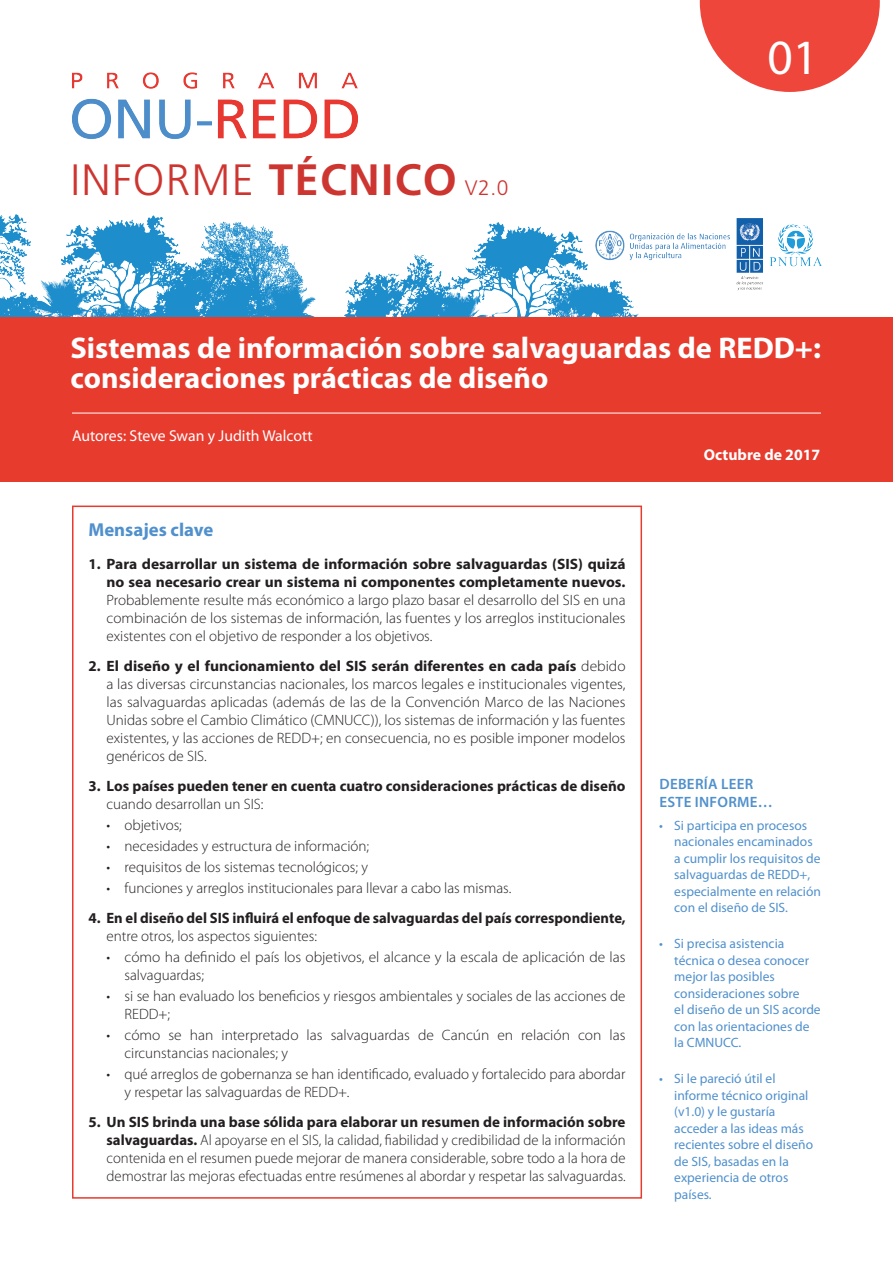
<style>
.page{position:relative;width:893px;height:1263px;background:#fff}
.page>*{position:absolute;margin:0;border:0;box-sizing:border-box;transform-origin:0 0}
.Body_first_line{font:49.5px "Myriad Pro";color:#fff}
.t1{font:300 43.8px "Frutiger LT Std";letter-spacing:.03em;color:#cd3530}
.t2{font:700 30px/30px "Myriad Pro";color:#fff}
.Header_1{font:700 18.75px "Myriad Pro";color:#5090cc}
.t3{font:15.75px "Myriad Pro";color:#fff}
.t4{font:700 15.75px "Myriad Pro";color:#fff}
.t5{font:300 15px/18px "Myriad Pro";color:#231f20}
.t6{font:700 15px/18px "Myriad Pro";color:#231f20}
.Body_first_line-2{font:600 15px/18px "Myriad Pro";letter-spacing:.02em;color:#5090cc}
.t7{font:13.5px/16.5px "Myriad Pro";color:#5090cc}
.s1{font-weight:700}
.s2{font-size:21px}
.s3{font-weight:300}
</style>
<div class="page">
<img style="left:736px;top:218px;width:86px;height:73px">
<img style="left:0;top:214px;width:732px;height:104px">
<img style="left:72px;top:72px;width:286px;height:67px">
<svg style="left:700px;top:0;width:180px;height:92px"></svg>
<div style="left:0;top:318px;width:893px;height:164px;background:#e73b2e"></div>
<hr style="left:72px;top:413px;width:749px;height:1px;background:#fff">
<h2 class="t1" style="left:70px;top:155px;width:440px">INFORME <span class="s1">TÉCNICO</span> <span class="s2">V2.0</span></h2>
<p class="Body_first_line" style="left:768px;top:27px;width:52px">01</p>
<h3 class="t2" style="left:70px;top:332px;width:752px">Sistemas de información sobre salvaguardas de REDD+: consideraciones prácticas de diseño</h3>
<p class="t3" style="left:72px;top:426px;width:242px">Autores: Steve Swan y Judith Walcott</p>
<p class="t4" style="left:704px;top:444px;width:118px">Octubre de 2017</p>
<p class="Header_1" style="left:88px;top:518px;width:126px">Mensajes clave</p>
<p class="t5" style="left:106px;top:555px;width:521px;text-align:justify;text-indent:-18px"><span class="s1">1. Para desarrollar un sistema de información sobre salvaguardas (SIS) quizá no sea necesario crear un sistema ni componentes completamente nuevos.<br></span>Probablemente resulte más económico a largo plazo basar el desarrollo del SIS en una combinación de los sistemas de información, las fuentes y los arreglos institucionales existentes con el objetivo de responder a los objetivos.</p>
<p class="t5" style="left:106px;top:657px;width:521px;text-align:justify;text-indent:-18px"><span class="s1">2. El diseño y el funcionamiento del SIS serán diferentes en cada país</span> debido a las diversas circunstancias nacionales, los marcos legales e institucionales vigentes, las salvaguardas aplicadas (además de las de la Convención Marco de las Naciones Unidas sobre el Cambio Climático (CMNUCC)), los sistemas de información y las fuentes existentes, y las acciones de REDD+; en consecuencia, no es posible imponer modelos genéricos de SIS.</p>
<p class="t6" style="left:106px;top:777px;width:520px;text-indent:-18px">3. Los países pueden tener en cuenta cuatro consideraciones prácticas de diseño <span class="s3">cuando desarrollan un SIS:</span></p>
<p class="t5" style="left:106px;top:816px;width:77px">• objetivos;</p>
<p class="t5" style="left:106px;top:837px;width:264px">• necesidades y estructura de información;</p>
<p class="t5" style="left:106px;top:858px;width:263px">• requisitos de los sistemas tecnológicos; y</p>
<p class="t5" style="left:106px;top:879px;width:406px">• funciones y arreglos institucionales para llevar a cabo las mismas.</p>
<p class="t6" style="left:106px;top:909px;width:521px;text-indent:-18px">4. En el diseño del SIS influirá el enfoque de salvaguardas del país correspondiente, <span class="s3">entre otros, los aspectos siguientes:</span></p>
<p class="t5" style="left:124px;top:948px;width:503px;text-indent:-18px">• cómo ha definido el país los objetivos, el alcance y la escala de aplicación de las salvaguardas;</p>
<p class="t5" style="left:124px;top:987px;width:503px;text-indent:-18px">• si se han evaluado los beneficios y riesgos ambientales y sociales de las acciones de<br>REDD+;</p>
<p class="t5" style="left:124px;top:1026px;width:502px;text-indent:-18px">• cómo se han interpretado las salvaguardas de Cancún en relación con las circunstancias nacionales; y</p>
<p class="t5" style="left:124px;top:1065px;width:502px;text-indent:-18px">• qué arreglos de gobernanza se han identificado, evaluado y fortalecido para abordar y respetar las salvaguardas de REDD+.</p>
<p class="t5" style="left:106px;top:1113px;width:521px;text-align:justify;text-indent:-18px"><span class="s1">5. Un SIS brinda una base sólida para elaborar un resumen de información sobre salvaguardas.</span> Al apoyarse en el SIS, la calidad, fiabilidad y credibilidad de la información contenida en el resumen puede mejorar de manera considerable, sobre todo a la hora de demostrar las mejoras efectuadas entre resúmenes al abordar y respetar las salvaguardas.</p>
<p class="Body_first_line-2" style="left:659px;top:775px;width:115px">DEBERÍA LEER<br>ESTE INFORME…</p>
<p class="t7" style="left:674px;top:817px;width:148px;text-indent:-15px">• Si participa en procesos nacionales encaminados a cumplir los requisitos de salvaguardas de REDD+, especialmente en relación con el diseño de SIS.</p>
<p class="t7" style="left:674px;top:935px;width:148px;text-indent:-15px">• Si precisa asistencia técnica o desea conocer mejor las posibles consideraciones sobre<br>el diseño de un SIS acorde con las orientaciones de la CMNUCC.</p>
<p class="t7" style="left:674px;top:1070px;width:140px;text-indent:-15px">• Si le pareció útil el informe técnico original (v1.0) y le gustaría acceder a las ideas más recientes sobre el diseño de SIS, basadas en la experiencia de otros países.</p>
</div>
